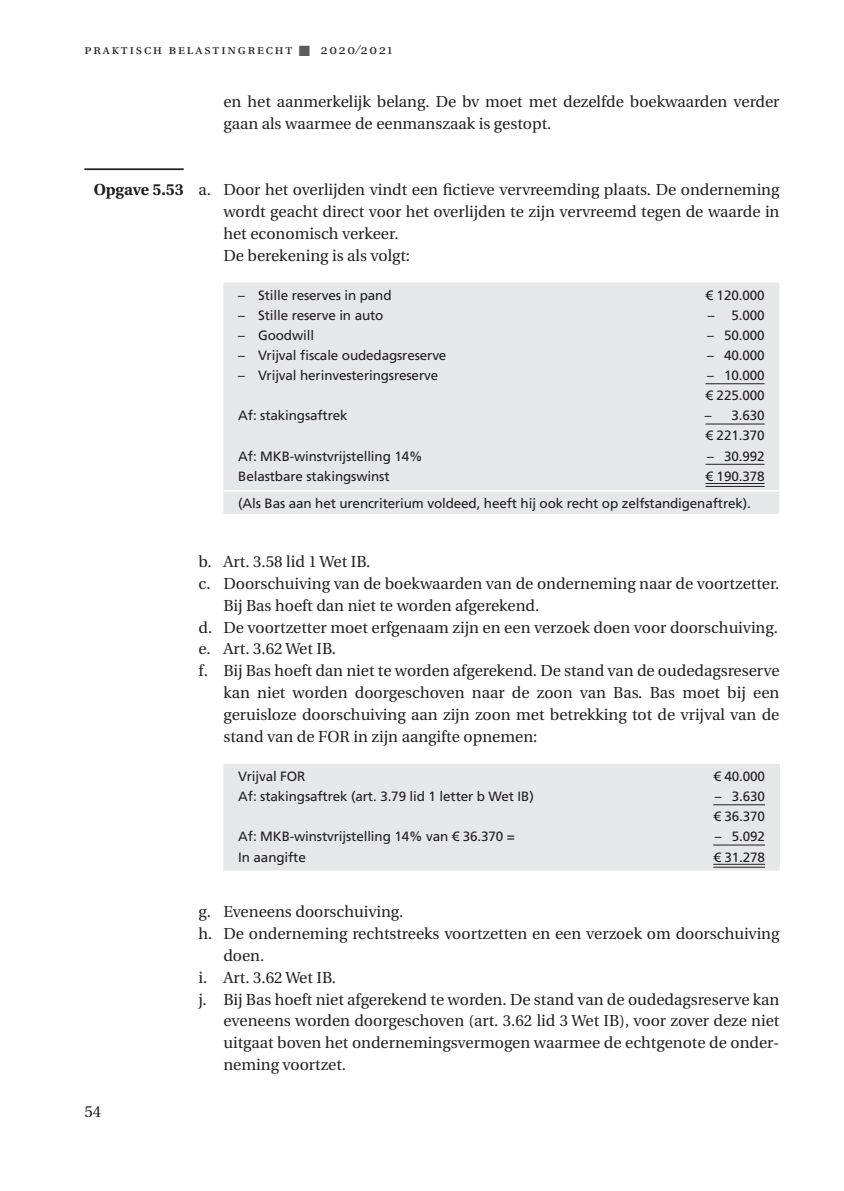
<style>
.page{position:relative;width:844px;height:1191px;background:#fff}
.page>*{position:absolute;margin:0;border:0;box-sizing:border-box;transform-origin:0 0}
.t1{font:15.92px/21.9px "Utopia";color:#231f20}
.t2{font:13.47px/20.1px "Frutiger LT Std";letter-spacing:-.01em;color:#231f20}
.t3{font:13.47px "Utopia Exp";letter-spacing:.14em;color:#231f20}
.s1{color:#5c5c5f}
.s2{font-weight:700}
</style>
<div class="page">
<hr style="left:84px;top:168px;width:100px;height:2px;background:#231f20">
<div style="left:223px;top:282px;width:556px;height:232px;background:#e6e7e9"></div>
<hr style="left:223px;top:490px;width:480px;height:1px;background:#fff">
<hr style="left:703px;top:490px;width:76px;height:1px;background:#fff">
<hr style="left:705px;top:383px;width:59px;height:1px;background:#231f20">
<hr style="left:705px;top:424px;width:59px;height:1px;background:#231f20">
<hr style="left:705px;top:464px;width:59px;height:1px;background:#231f20">
<hr style="left:705px;top:483px;width:59px;height:1px;background:#231f20">
<hr style="left:705px;top:486px;width:59px;height:1px;background:#231f20">
<div style="left:223px;top:764px;width:556px;height:106px;background:#e6e7e9"></div>
<hr style="left:713px;top:804px;width:51px;height:1px;background:#231f20">
<hr style="left:713px;top:844px;width:51px;height:1px;background:#231f20">
<hr style="left:713px;top:864px;width:51px;height:1px;background:#231f20">
<hr style="left:713px;top:867px;width:51px;height:1px;background:#231f20">
<p class="t3" style="left:84px;top:44px;width:309px">praktisch belastingrecht <span class="s1">■</span> 2020/2021</p>
<p class="t1" style="left:223px;top:91px;width:557px">en het aanmerkelijk belang. De bv moet met dezelfde boekwaarden verder gaan als waarmee de eenmanszaak is gestopt.</p>
<p class="t1" style="left:223px;top:179px;width:557px;text-indent:-130px"><span class="s2">Opgave 5.53</span> a. Door het overlijden vindt een fictieve vervreemding plaats. De onderneming wordt geacht direct voor het overlijden te zijn vervreemd tegen de waarde in het economisch verkeer.<br>De berekening is als volgt:</p>
<p class="t2" style="left:238px;top:285px;width:155px">– Stille reserves in pand</p>
<p class="t2" style="left:238px;top:305px;width:147px">– Stille reserve in auto</p>
<p class="t2" style="left:238px;top:325px;width:77px">– Goodwill</p>
<p class="t2" style="left:238px;top:345px;width:209px">– Vrijval fiscale oudedagsreserve</p>
<p class="t2" style="left:238px;top:365px;width:201px">– Vrijval herinvesteringsreserve</p>
<p class="t2" style="left:238px;top:406px;width:111px">Af: stakingsaftrek</p>
<p class="t2" style="left:238px;top:446px;width:186px">Af: MKB-winstvrijstelling 14%<br>Belastbare stakingswinst</p>
<p class="t2" style="left:705px;top:285px;width:60px">€ 120.000</p>
<p class="t2" style="left:707px;top:305px;width:58px">– 5.000</p>
<p class="t2" style="left:707px;top:325px;width:59px">– 50.000</p>
<p class="t2" style="left:707px;top:345px;width:59px">– 40.000</p>
<p class="t2" style="left:705px;top:365px;width:60px">– 10.000 € 225.000</p>
<p class="t2" style="left:704px;top:406px;width:61px">– 3.630 € 221.370</p>
<p class="t2" style="left:705px;top:446px;width:60px">– 30.992 € 190.378</p>
<p class="t2" style="left:238px;top:493px;width:514px">(Als Bas aan het urencriterium voldeed, heeft hij ook recht op zelfstandigenaftrek).</p>
<p class="t1" style="left:198px;top:551px;width:173px">b. Art. 3.58 lid 1 Wet IB.</p>
<p class="t1" style="left:198px;top:573px;width:582px">c. Doorschuiving van de boekwaarden van de onderneming naar de voortzetter.</p>
<p class="t1" style="left:223px;top:594px;width:317px">Bij Bas hoeft dan niet te worden afgerekend.</p>
<p class="t1" style="left:198px;top:616px;width:580px">d. De voortzetter moet erfgenaam zijn en een verzoek doen voor doorschuiving.</p>
<p class="t1" style="left:198px;top:638px;width:139px">e. Art. 3.62 Wet IB.</p>
<p class="t1" style="left:198px;top:660px;width:582px">f. Bij Bas hoeft dan niet te worden afgerekend. De stand van de oudedagsreserve</p>
<p class="t1" style="left:223px;top:682px;width:557px">kan niet worden doorgeschoven naar de zoon van Bas. Bas moet bij een</p>
<p class="t1" style="left:223px;top:704px;width:557px">geruisloze doorschuiving aan zijn zoon met betrekking tot de vrijval van de</p>
<p class="t1" style="left:223px;top:726px;width:315px">stand van de FOR in zijn aangifte opnemen:</p>
<p class="t2" style="left:238px;top:766px;width:297px">Vrijval FOR<br>Af: stakingsaftrek (art. 3.79 lid 1 letter b Wet IB)</p>
<p class="t2" style="left:238px;top:826px;width:278px">Af: MKB-winstvrijstelling 14% van € 36.370 =<br>In aangifte</p>
<p class="t2" style="left:713px;top:766px;width:53px">€ 40.000</p>
<p class="t2" style="left:713px;top:786px;width:53px">– 3.630 € 36.370</p>
<p class="t2" style="left:713px;top:826px;width:53px">– 5.092 € 31.278</p>
<p class="t1" style="left:84px;top:1101px;width:18px">54</p>
<p class="t1" style="left:198px;top:901px;width:206px">g. Eveneens doorschuiving.</p>
<p class="t1" style="left:198px;top:923px;width:582px">h. De onderneming rechtstreeks voortzetten en een verzoek om doorschuiving</p>
<p class="t1" style="left:223px;top:944px;width:42px">doen.</p>
<p class="t1" style="left:198px;top:966px;width:139px">i. Art. 3.62 Wet IB.</p>
<p class="t1" style="left:198px;top:988px;width:582px">j. Bij Bas hoeft niet afgerekend te worden. De stand van de oudedagsreserve kan</p>
<p class="t1" style="left:223px;top:1010px;width:557px">eveneens worden doorgeschoven (art. 3.62 lid 3 Wet IB), voor zover deze niet</p>
<p class="t1" style="left:223px;top:1032px;width:557px">uitgaat boven het ondernemingsvermogen waarmee de echtgenote de onder-</p>
<p class="t1" style="left:223px;top:1054px;width:124px">neming voortzet.</p>
</div>
